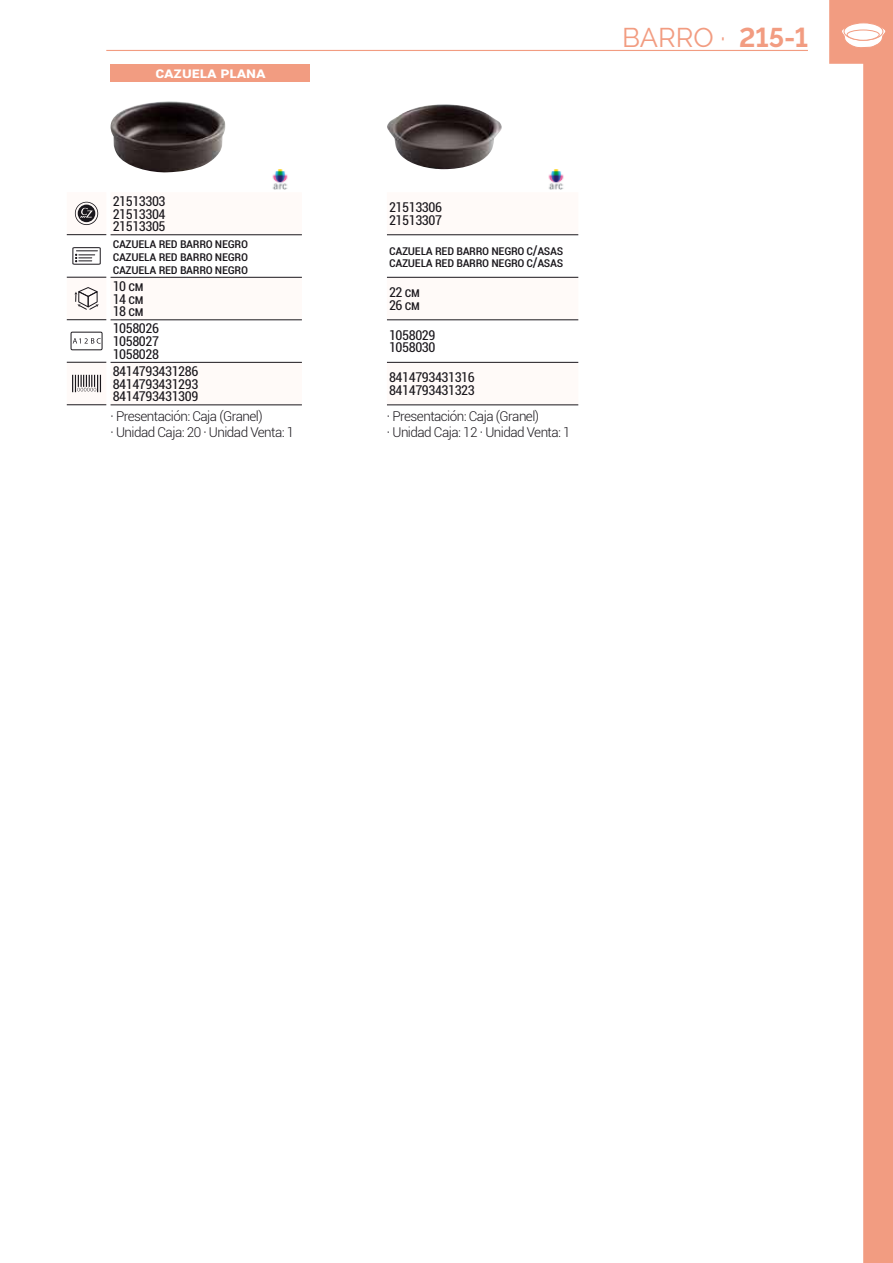
<style>
.page{position:relative;width:893px;height:1263px;background:#fff}
.page>*{position:absolute;margin:0;border:0;box-sizing:border-box;transform-origin:0 0}
.t1{font:27px "Raleway";color:#f29c81}
.t2{font:700 15px "Roboto";letter-spacing:-.01em;color:#fff;scale:1.05 1}
.t3{font:condensed 13.5px/12.8px "Roboto";letter-spacing:-.03em;color:#1a171c;text-align:justify}
.t4{font:300 13.5px/16.2px "Roboto";letter-spacing:-.04em;color:#1a171c}
.s1{font-weight:700}
</style>
<div class="page">
<img style="left:110px;top:101px;width:115px;height:72px">
<img style="left:272px;top:169px;width:16px;height:20px">
<img style="left:548px;top:169px;width:16px;height:20px">
<img style="left:387px;top:104px;width:115px;height:65px">
<hr style="left:111px;top:405px;width:191px;height:1px;background:#1a171c">
<div style="left:111px;top:64px;width:199px;height:17px;background:#f29c81"></div>
<svg style="left:387px;top:235px;width:191px;height:170px"></svg>
<hr style="left:387px;top:234px;width:191px;height:1px;background:#1a171c">
<hr style="left:387px;top:277px;width:191px;height:1px;background:#1a171c">
<hr style="left:387px;top:320px;width:191px;height:1px;background:#1a171c">
<hr style="left:387px;top:362px;width:191px;height:1px;background:#1a171c">
<hr style="left:387px;top:405px;width:191px;height:1px;background:#1a171c">
<svg style="left:829px;top:0;width:64px;height:1263px"></svg>
<hr style="left:106px;top:50px;width:702px;height:1px;background:#f29c81">
<svg style="left:67px;top:201px;width:235px;height:204px"></svg>
<svg style="left:841px;top:21px;width:46px;height:28px"></svg>
<svg style="left:844px;top:23px;width:39px;height:17px"></svg>
<div style="left:844px;top:23px;width:39px;height:18px;border:1px solid #f29c81;border-radius:50%"></div>
<div style="left:847px;top:30px;width:32px;height:10px;background:#fff;border-radius:50%"></div>
<div style="left:847px;top:30px;width:32px;height:11px;border:1px solid #f29c81;border-radius:50%"></div>
<p class="t2" style="left:155px;top:62px;width:106px">CAZUELA PLANA</p>
<p class="t3" style="left:113px;top:194px;width:54px">21513303<br>21513304<br>21513305</p>
<p class="t3" style="left:113px;top:237px;width:137px">CAZUELA RED BARRO NEGRO CAZUELA RED BARRO NEGRO CAZUELA RED BARRO NEGRO</p>
<p class="t3" style="left:113px;top:279px;width:32px">10 CM 14 CM 18 CM</p>
<p class="t3" style="left:113px;top:322px;width:48px">1058026<br>1058027<br>1058028</p>
<p class="t3" style="left:113px;top:364px;width:87px">8414793431286<br>8414793431293<br>8414793431309</p>
<p class="t4" style="left:111px;top:408px;width:185px">· Presentación: Caja (Granel)<br>· Unidad Caja: 20 · Unidad Venta: 1</p>
<h1 class="t1" style="left:622px;top:22px;width:187px">BARRO · <span class="s1">215-1</span></h1>
<p class="t3" style="left:389px;top:201px;width:54px">21513306<br>21513307</p>
<p class="t3" style="left:389px;top:243px;width:176px">CAZUELA RED BARRO NEGRO C/ASAS<br>CAZUELA RED BARRO NEGRO C/ASAS</p>
<p class="t3" style="left:389px;top:286px;width:32px">22 CM<br>26 CM</p>
<p class="t3" style="left:389px;top:328px;width:48px">1058029<br>1058030</p>
<p class="t3" style="left:389px;top:371px;width:87px">8414793431316<br>8414793431323</p>
<p class="t4" style="left:387px;top:408px;width:185px">· Presentación: Caja (Granel)<br>· Unidad Caja: 12 · Unidad Venta: 1</p>
</div>
